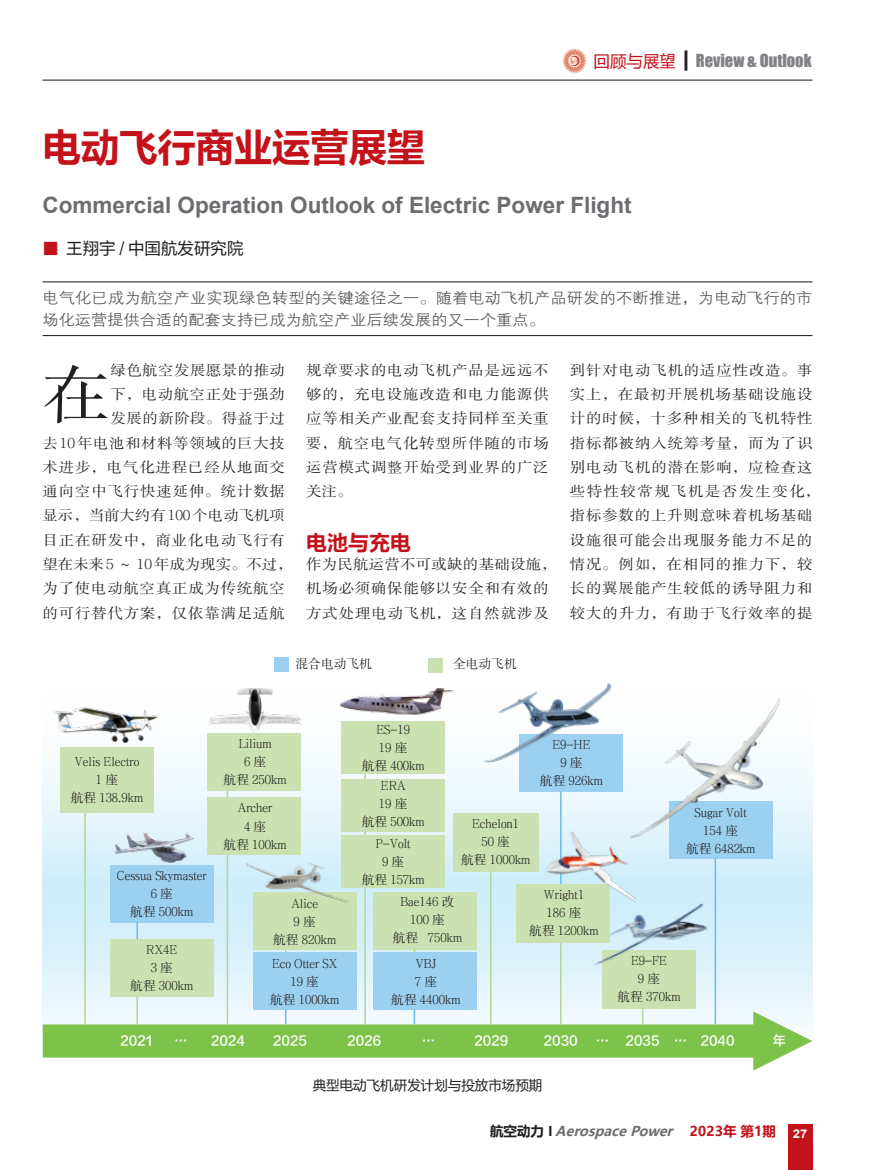
<style>
.page{position:relative;width:872px;height:1170px;background:#fff}
.page>*{position:absolute;margin:0;border:0;box-sizing:border-box;transform-origin:0 0}
._5内文{font:62.85px "FZSSJW GB1 0";color:#231f20;scale:1.08 1}
._1大标题{font:39px "FZLTCHJW GB1 0";letter-spacing:-.02em;color:#c4121a}
._3-英文标{font:700 22.5px "Arial";color:#6c6d70}
._5内文-2{font:21px "FZLTCHJW GB1 0";color:#c4121a}
.t1{font:16.5px "Impact";color:#808285}
._3作者{font:16.5px "FZLTHJW GB1 0";color:#231f20}
._3简介{font:15px/22.5px "FZZDXJW GB1 0";letter-spacing:.01em;color:#57585a;scale:1.08 1}
._5内文-3{font:14.25px/24.3px "FZSSJW GB1 0";letter-spacing:.055em;color:#231f20;scale:1.08 1}
._5内文-4{font:14.25px "FZSSJW GB1 0";color:#231f20;scale:1.08 1}
._5内文-5{font:14.25px "FZSSJW GB1 0";letter-spacing:.035em;color:#231f20;scale:1.08 1}
.t2{font:italic 700 13.5px "Microsoft Ya Hei";color:#6c6d70}
.图注{font:13.5px "Microsoft Ya Hei";color:#231f20}
.图字{font:12.75px "FZSSJW GB1 0";color:#231f20}
.图字-2{font:12.75px "FZLTZHJW GB1 0";color:#fff}
.s1{font-family:"Microsoft Ya Hei";color:#c4121a}
.s2{font-family:"Microsoft Ya Hei";color:#231f20}
.s3{color:#c4121a}
.s4{font-style:normal;color:#231f20}
.s5{font-style:normal;color:#c4121a}
</style>
<div class="page">
<div style="left:787px;top:1124px;width:25px;height:45px;background:#c4121a"></div>
<img style="left:562px;top:49px;width:25px;height:24px">
<hr style="left:43px;top:80px;width:769px;height:1px;background:#231f20">
<svg style="left:43px;top:657px;width:769px;height:354px"></svg>
<hr style="left:43px;top:281px;width:769px;height:1px;background:#231f20">
<hr style="left:43px;top:335px;width:769px;height:1px;background:#231f20">
<hr style="left:227px;top:789px;width:1px;height:235px;background:#b0d68f">
<hr style="left:364px;top:774px;width:2px;height:250px;background:#b0d68f">
<hr style="left:490px;top:872px;width:1px;height:152px;background:#b0d68f">
<div style="left:61px;top:747px;width:93px;height:66px;background:#cae2b2"></div>
<div style="left:207px;top:733px;width:93px;height:57px;background:#cae2b2"></div>
<div style="left:341px;top:721px;width:104px;height:53px;background:#cae2b2"></div>
<div style="left:341px;top:779px;width:104px;height:52px;background:#cae2b2"></div>
<div style="left:453px;top:813px;width:85px;height:59px;background:#cae2b2"></div>
<div style="left:516px;top:884px;width:94px;height:58px;background:#cae2b2"></div>
<div style="left:602px;top:949px;width:93px;height:59px;background:#cae2b2"></div>
<div style="left:428px;top:657px;width:14px;height:15px;background:#cae2b2"></div>
<div style="left:341px;top:835px;width:104px;height:52px;background:#cae2b2"></div>
<div style="left:207px;top:797px;width:93px;height:57px;background:#cae2b2"></div>
<div style="left:110px;top:939px;width:103px;height:57px;background:#cae2b2"></div>
<div style="left:253px;top:892px;width:103px;height:57px;background:#cae2b2"></div>
<div style="left:374px;top:892px;width:103px;height:57px;background:#cae2b2"></div>
<div style="left:110px;top:865px;width:103px;height:57px;background:#9bd0f0"></div>
<div style="left:253px;top:952px;width:103px;height:57px;background:#9bd0f0"></div>
<div style="left:374px;top:952px;width:103px;height:57px;background:#9bd0f0"></div>
<div style="left:669px;top:801px;width:103px;height:57px;background:#9bd0f0"></div>
<div style="left:274px;top:657px;width:14px;height:15px;background:#9bd0f0"></div>
<div style="left:520px;top:734px;width:103px;height:57px;background:#9bd0f0"></div>
<svg style="left:43px;top:1011px;width:769px;height:59px;fill:#7dc34a"></svg>
<hr style="left:84px;top:813px;width:2px;height:211px;background:#b0d68f">
<hr style="left:136px;top:996px;width:2px;height:28px;background:#b0d68f">
<hr style="left:560px;top:942px;width:1px;height:82px;background:#b0d68f">
<svg style="left:642px;top:1007px;width:1px;height:17px"></svg>
<svg style="left:136px;top:921px;width:2px;height:18px"></svg>
<svg style="left:285px;top:1009px;width:1px;height:15px"></svg>
<svg style="left:414px;top:1009px;width:1px;height:15px"></svg>
<hr style="left:560px;top:791px;width:1px;height:92px;background:#65bdea">
<hr style="left:714px;top:858px;width:2px;height:166px;background:#65bdea">
<img style="left:52px;top:705px;width:107px;height:38px">
<img style="left:112px;top:830px;width:83px;height:33px">
<img style="left:208px;top:687px;width:93px;height:52px">
<img style="left:242px;top:861px;width:107px;height:41px">
<img style="left:339px;top:687px;width:116px;height:32px">
<img style="left:483px;top:682px;width:131px;height:80px">
<img style="left:593px;top:902px;width:113px;height:63px">
<img style="left:541px;top:827px;width:109px;height:77px">
<img style="left:621px;top:687px;width:171px;height:155px">
<p class="_1大标题" style="left:43px;top:126px;width:384px">电动飞行商业运营展望</p>
<p class="t1" style="left:593px;top:48px;width:219px"><span class="s1">回顾与展望</span> <span class="s2">┃</span> Review &amp; Outlook</p>
<p class="_3-英文标" style="left:43px;top:189px;width:590px">Commercial Operation Outlook of Electric Power Flight</p>
<p class="_3作者" style="left:43px;top:239px;width:203px"><span class="s3">■</span> 王翔宇 / 中国航发研究院</p>
<p class="_3简介" style="left:43px;top:286px;width:714px">电气化已成为航空产业实现绿色转型的关键途径之一。随着电动飞机产品研发的不断推进，为电动飞行的市场化运营提供合适的配套支持已成为航空产业后续发展的又一个重点。</p>
<p class="_5内文" style="left:43px;top:362px;width:64px">在</p>
<p class="_5内文-5" style="left:110px;top:362px;width:163px">绿色航空发展愿景的推动</p>
<p class="_5内文-3" style="left:110px;top:382px;width:163px">下，电动航空正处于强劲</p>
<p class="_5内文-3" style="left:110px;top:406px;width:163px">发展的新阶段。得益于过</p>
<p class="_5内文-3" style="left:43px;top:431px;width:226px">去10年电池和材料等领域的巨大技</p>
<p class="_5内文-3" style="left:43px;top:455px;width:226px">术进步，电气化进程已经从地面交</p>
<p class="_5内文-3" style="left:43px;top:479px;width:226px">通向空中飞行快速延伸。统计数据</p>
<p class="_5内文-4" style="left:43px;top:508px;width:226px">显示，当前大约有 100 个电动飞机项</p>
<p class="_5内文-3" style="left:43px;top:528px;width:226px">目正在研发中，商业化电动飞行有</p>
<p class="_5内文-4" style="left:43px;top:556px;width:233px">望在未来 5 ～ 10 年成为现实。不过，</p>
<p class="_5内文-3" style="left:43px;top:576px;width:226px">为了使电动航空真正成为传统航空</p>
<p class="_5内文-3" style="left:43px;top:601px;width:226px">的可行替代方案，仅依靠满足适航</p>
<p class="_5内文-3" style="left:306px;top:358px;width:226px;text-align:justify">规章要求的电动飞机产品是远远不够的，充电设施改造和电力能源供应等相关产业配套支持同样至关重要，航空电气化转型所伴随的市场运营模式调整开始受到业界的广泛关注。</p>
<p class="_5内文-2" style="left:306px;top:531px;width:106px">电池与充电</p>
<p class="_5内文-3" style="left:306px;top:552px;width:233px">作为民航运营不可或缺的基础设施，机场必须确保能够以安全和有效的方式处理电动飞机，这自然就涉及</p>
<p class="图字" style="left:295px;top:657px;width:78px">混合电动飞机</p>
<p class="图字" style="left:453px;top:657px;width:65px">全电动飞机</p>
<p class="_5内文-3" style="left:570px;top:358px;width:233px">到针对电动飞机的适应性改造。事实上，在最初开展机场基础设施设计的时候，十多种相关的飞机特性指标都被纳入统筹考量，而为了识别电动飞机的潜在影响，应检查这些特性较常规飞机是否发生变化，指标参数的上升则意味着机场基础设施很可能会出现服务能力不足的情况。例如，在相同的推力下，较长的翼展能产生较低的诱导阻力和较大的升力，有助于飞行效率的提</p>
<p class="图字" style="left:74px;top:755px;width:66px">Velis Electro</p>
<p class="图字" style="left:96px;top:773px;width:24px">1座</p>
<p class="图字" style="left:71px;top:791px;width:74px">航程 138.9km</p>
<p class="图字" style="left:117px;top:868px;width:91px">Cessua Skymaster</p>
<p class="图字" style="left:151px;top:886px;width:24px">6座</p>
<p class="图字" style="left:130px;top:904px;width:65px">航程 500km</p>
<p class="图字" style="left:146px;top:942px;width:33px">RX4E</p>
<p class="图字" style="left:151px;top:960px;width:24px">3座</p>
<p class="图字" style="left:130px;top:978px;width:65px">航程 300km</p>
<p class="图字" style="left:239px;top:737px;width:35px">Lilium</p>
<p class="图字" style="left:244px;top:755px;width:24px">6座</p>
<p class="图字" style="left:224px;top:773px;width:65px">航程 250km</p>
<p class="图字" style="left:238px;top:801px;width:36px">Archer</p>
<p class="图字" style="left:244px;top:819px;width:24px">4座</p>
<p class="图字" style="left:224px;top:837px;width:65px">航程 100km</p>
<p class="图字" style="left:291px;top:896px;width:28px">Alice</p>
<p class="图字" style="left:294px;top:914px;width:24px">9座</p>
<p class="图字" style="left:273px;top:932px;width:65px">航程 820km</p>
<p class="图字" style="left:272px;top:956px;width:67px">Eco Otter SX</p>
<p class="图字" style="left:290px;top:974px;width:30px">19 座</p>
<p class="图字" style="left:270px;top:992px;width:71px">航程 1000km</p>
<p class="图字" style="left:376px;top:723px;width:35px">ES-19</p>
<p class="图字" style="left:379px;top:741px;width:30px">19 座</p>
<p class="图字" style="left:362px;top:759px;width:65px">航程 400km</p>
<p class="图字" style="left:381px;top:779px;width:26px">ERA</p>
<p class="图字" style="left:379px;top:797px;width:30px">19 座</p>
<p class="图字" style="left:362px;top:815px;width:65px">航程 500km</p>
<p class="图字" style="left:376px;top:836px;width:37px">P-Volt</p>
<p class="图字" style="left:382px;top:854px;width:24px">9座</p>
<p class="图字" style="left:362px;top:872px;width:65px">航程 157km</p>
<p class="图字" style="left:552px;top:738px;width:39px">E9-HE</p>
<p class="图字" style="left:560px;top:756px;width:24px">9座</p>
<p class="图字" style="left:540px;top:774px;width:65px">航程 926km</p>
<p class="图字" style="left:472px;top:817px;width:49px">Echelon1</p>
<p class="图字" style="left:481px;top:835px;width:30px">50 座</p>
<p class="图字" style="left:461px;top:853px;width:71px">航程 1000km</p>
<p class="图字" style="left:400px;top:895px;width:55px">Bae146 改</p>
<p class="图字" style="left:410px;top:913px;width:36px">100 座</p>
<p class="图字" style="left:393px;top:931px;width:71px">航程 750km</p>
<p class="图字" style="left:415px;top:956px;width:23px">VBJ</p>
<p class="图字" style="left:415px;top:974px;width:24px">7座</p>
<p class="图字" style="left:391px;top:992px;width:71px">航程 4400km</p>
<p class="图字" style="left:543px;top:887px;width:42px">Wright1</p>
<p class="图字" style="left:546px;top:905px;width:36px">186 座</p>
<p class="图字" style="left:529px;top:923px;width:71px">航程 1200km</p>
<p class="图字" style="left:694px;top:805px;width:54px">Sugar Volt</p>
<p class="图字" style="left:703px;top:823px;width:36px">154 座</p>
<p class="图字" style="left:686px;top:841px;width:71px">航程 6482km</p>
<p class="图字" style="left:631px;top:953px;width:37px">E9-FE</p>
<p class="图字" style="left:638px;top:971px;width:24px">9座</p>
<p class="图字" style="left:617px;top:989px;width:65px">航程 370km</p>
<p class="图字-2" style="left:120px;top:1033px;width:33px">2021</p>
<p class="图字-2" style="left:174px;top:1033px;width:14px">…</p>
<p class="图字-2" style="left:211px;top:1033px;width:35px">2024</p>
<p class="图字-2" style="left:273px;top:1033px;width:35px">2025</p>
<p class="图字-2" style="left:347px;top:1033px;width:35px">2026</p>
<p class="图字-2" style="left:422px;top:1033px;width:14px">…</p>
<p class="图字-2" style="left:474px;top:1033px;width:35px">2029</p>
<p class="图字-2" style="left:544px;top:1033px;width:35px">2030</p>
<p class="图字-2" style="left:596px;top:1033px;width:14px">…</p>
<p class="图字-2" style="left:625px;top:1033px;width:35px">2035</p>
<p class="图字-2" style="left:674px;top:1033px;width:14px">…</p>
<p class="图字-2" style="left:700px;top:1033px;width:36px">2040</p>
<p class="图字-2" style="left:772px;top:1033px;width:14px">年</p>
<p class="图注" style="left:313px;top:1076px;width:231px">典型电动飞机研发计划与投放市场预期</p>
<p class="t2" style="left:490px;top:1121px;width:319px"><span class="s4">航空动力 I</span> AerospacePower <span class="s5">2023年第1期</span> <sub>27</sub></p>
</div>
